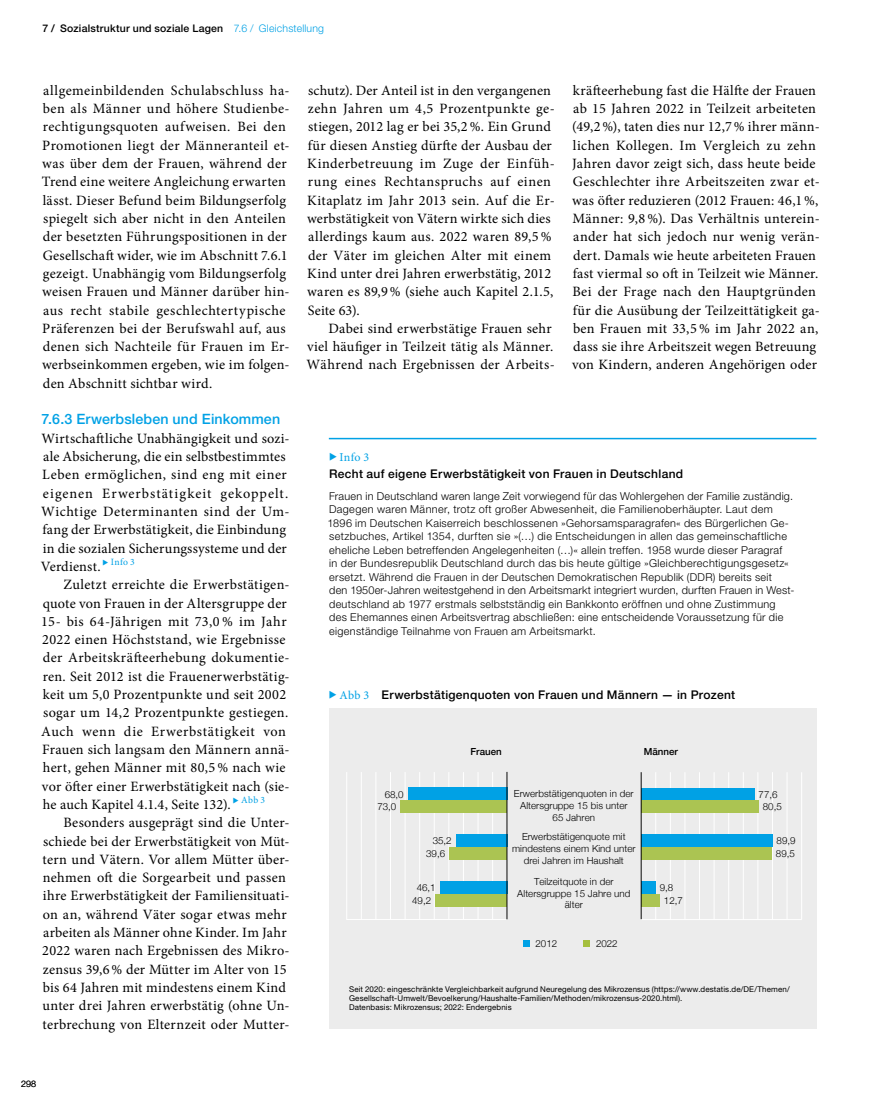
<style>
.page{position:relative;width:893px;height:1106px;background:#fff}
.page>*{position:absolute;margin:0;border:0;box-sizing:border-box;transform-origin:0 0}
.p1_Fließtext{font:14.25px/18.3px "Minion Pro";letter-spacing:.02em;color:#000}
.p2_Fließtext_ohne_Einzug{font:14.25px/18.3px "Minion Pro";letter-spacing:.025em;color:#000}
.h3_Zwischenheadline_cyan{font:500 14.25px "Helvetica Neue";letter-spacing:.01em;color:#00a1e5}
.t1{font:500 12px/16.5px "Helvetica Neue";letter-spacing:.025em;color:#000}
.t2{font:300 10.8px/13.5px "Helvetica Neue";letter-spacing:.03em;color:#000}
.t3{font:500 10.5px "Helvetica Neue";letter-spacing:.02em;color:#000}
.t4{font:300 9.75px/11.7px "Helvetica Neue";letter-spacing:.005em;color:#000;text-align:center}
.t5{font:500 9.75px "Helvetica Neue";color:#000}
.t6{font:300 9px "Helvetica Neue";color:#000}
.t7{font:7.95px/9.1px "Helvetica Neue";letter-spacing:.015em;color:#000}
.s1{font-weight:300;color:#00a1e5}
.s2{font-family:"Minion Pro";font-weight:400;color:#00a1e5}
</style>
<div class="page">
<div style="left:329px;top:708px;width:487px;height:320px;background:#ececec"></div>
<hr style="left:655px;top:772px;width:1px;height:147px;background:#fff">
<hr style="left:670px;top:772px;width:1px;height:147px;background:#fff">
<hr style="left:685px;top:772px;width:1px;height:147px;background:#fff">
<hr style="left:699px;top:772px;width:1px;height:147px;background:#fff">
<hr style="left:714px;top:772px;width:1px;height:147px;background:#fff">
<hr style="left:728px;top:772px;width:1px;height:147px;background:#fff">
<hr style="left:743px;top:772px;width:1px;height:147px;background:#fff">
<hr style="left:757px;top:772px;width:1px;height:147px;background:#fff">
<hr style="left:772px;top:772px;width:1px;height:147px;background:#fff">
<hr style="left:787px;top:772px;width:1px;height:147px;background:#fff">
<hr style="left:801px;top:772px;width:1px;height:147px;background:#fff">
<div style="left:641px;top:787px;width:113px;height:13px;background:#00a1e5"></div>
<div style="left:641px;top:800px;width:118px;height:13px;background:#abc452"></div>
<div style="left:641px;top:834px;width:131px;height:13px;background:#00a1e5"></div>
<div style="left:641px;top:847px;width:131px;height:13px;background:#abc452"></div>
<div style="left:641px;top:881px;width:14px;height:13px;background:#00a1e5"></div>
<div style="left:641px;top:894px;width:19px;height:12px;background:#abc452"></div>
<hr style="left:641px;top:919px;width:161px;height:1px;background:#fff">
<hr style="left:641px;top:772px;width:1px;height:147px;background:#000">
<hr style="left:492px;top:772px;width:1px;height:147px;background:#fff">
<hr style="left:478px;top:772px;width:1px;height:147px;background:#fff">
<hr style="left:463px;top:772px;width:1px;height:147px;background:#fff">
<hr style="left:448px;top:772px;width:1px;height:147px;background:#fff">
<hr style="left:434px;top:772px;width:1px;height:147px;background:#fff">
<hr style="left:419px;top:772px;width:1px;height:147px;background:#fff">
<hr style="left:405px;top:772px;width:1px;height:147px;background:#fff">
<hr style="left:390px;top:772px;width:1px;height:147px;background:#fff">
<hr style="left:375px;top:772px;width:1px;height:147px;background:#fff">
<hr style="left:361px;top:772px;width:1px;height:147px;background:#fff">
<hr style="left:346px;top:772px;width:1px;height:147px;background:#fff">
<div style="left:408px;top:787px;width:99px;height:13px;background:#00a1e5"></div>
<div style="left:401px;top:800px;width:106px;height:13px;background:#abc452"></div>
<div style="left:456px;top:834px;width:51px;height:13px;background:#00a1e5"></div>
<div style="left:449px;top:847px;width:58px;height:13px;background:#abc452"></div>
<div style="left:440px;top:881px;width:67px;height:13px;background:#00a1e5"></div>
<div style="left:435px;top:894px;width:72px;height:12px;background:#abc452"></div>
<hr style="left:346px;top:919px;width:161px;height:1px;background:#fff">
<div style="left:523px;top:940px;width:7px;height:6px;background:#00a1e5"></div>
<div style="left:583px;top:940px;width:7px;height:6px;background:#a5bf3e"></div>
<hr style="left:507px;top:772px;width:1px;height:147px;background:#000">
<hr style="left:329px;top:438px;width:487px;height:1px;background:#00a1e5">
<p class="t3" style="left:43px;top:19px;width:283px">7 / Sozialstruktur und soziale Lagen <span class="s1">7.6 / Gleichstellung</span></p>
<p class="p1_Fließtext" style="left:42px;top:81px;width:249px">allgemeinbildenden Schulabschluss ha&shy;ben als Männer und höhere Studienbe&shy;rechtigungsquoten aufweisen. Bei den Promotionen liegt der Männeranteil et&shy;was über dem der Frauen, während der Trend eine weitere Angleichung erwarten lässt. Dieser Befund beim Bildungserfolg spiegelt sich aber nicht in den Anteilen der besetzten Führungspositionen in der Gesellschaft wider, wie im Abschnitt 7.6.1 gezeigt. Unabhängig vom Bildungserfolg weisen Frauen und Männer darüber hin&shy;aus recht stabile geschlechtertypische Präferenzen bei der Berufswahl auf, aus denen sich Nachteile für Frauen im Er&shy;werbseinkommen ergeben, wie im folgen&shy;den Abschnitt sichtbar wird.</p>
<h3 class="h3_Zwischenheadline_cyan" style="left:42px;top:408px;width:240px">7.6.3 Erwerbsleben und Einkommen</h3>
<p class="p2_Fließtext_ohne_Einzug" style="left:41px;top:429px;width:250px">Wirtschaftliche Unabhängigkeit und sozi&shy;ale Absicherung, die ein selbstbestimmtes Leben ermöglichen, sind eng mit einer eigenen Erwerbstätigkeit gekoppelt.<br>Wichtige Determinanten sind der Um&shy;fang der Erwerbstätigkeit, die Einbindung in die sozialen Sicherungssysteme und der Verdienst. <sup>◆</sup> <sup>Info</sup> <sup>3</sup></p>
<p class="p1_Fließtext" style="left:41px;top:575px;width:250px;text-indent:22px">Zuletzt erreichte die Erwerbstätigen&shy;quote von Frauen in der Altersgruppe der 15- bis 64-Jährigen mit 73,0 % im Jahr 2022 einen Höchststand, wie Ergebnisse der Arbeitskräfteerhebung dokumentie&shy;ren. Seit 2012 ist die Frauenerwerbstätig&shy;keit um 5,0 Prozentpunkte und seit 2002 sogar um 14,2 Prozentpunkte gestiegen.<br>Auch wenn die Erwerbstätigkeit von Frauen sich langsam den Männern annä&shy;hert, gehen Männer mit 80,5 % nach wie vor öfter einer Erwerbstätigkeit nach (sie&shy;he auch Kapitel 4.1.4, Seite 132). <sup>◆</sup> <sup>Abb</sup> <sup>3</sup></p>
<p class="p1_Fließtext" style="left:42px;top:813px;width:249px;text-indent:21px">Besonders ausgeprägt sind die Unter&shy;schiede bei der Erwerbstätigkeit von Müt&shy;tern und Vätern. Vor allem Mütter über&shy;nehmen oft die Sorgearbeit und passen ihre Erwerbstätigkeit der Familiensituati&shy;on an, während Väter sogar etwas mehr arbeiten als Männer ohne Kinder. Im Jahr 2022 waren nach Ergebnissen des Mikro&shy;zensus 39,6% der Mütter im Alter von 15 bis 64 Jahren mit mindestens einem Kind unter drei Jahren erwerbstätig (ohne Un&shy;terbrechung von Elternzeit oder Mutter-</p>
<p class="p1_Fließtext" style="left:307px;top:81px;width:249px">schutz). Der Anteil ist in den vergangenen zehn Jahren um 4,5 Prozentpunkte ge&shy;stiegen, 2012 lag er bei 35,2%. Ein Grund für diesen Anstieg dürfte der Ausbau der Kinderbetreuung im Zuge der Einfüh&shy;rung eines Rechtanspruchs auf einen Kitaplatz im Jahr 2013 sein. Auf die Er&shy;werbstätigkeit von Vätern wirkte sich dies allerdings kaum aus. 2022 waren 89,5 % der Väter im gleichen Alter mit einem Kind unter drei Jahren erwerbstätig, 2012 waren es 89,9% (siehe auch Kapitel 2.1.5, Seite 63).</p>
<p class="p1_Fließtext" style="left:306px;top:319px;width:250px;text-indent:22px">Dabei sind erwerbstätige Frauen sehr viel häufiger in Teilzeit tätig als Männer.<br>Während nach Ergebnissen der Arbeits-</p>
<p class="p1_Fließtext" style="left:572px;top:81px;width:249px">kräfteerhebung fast die Hälfte der Frauen ab 15 Jahren 2022 in Teilzeit arbeiteten (49,2%), taten dies nur 12,7% ihrer männ&shy;lichen Kollegen. Im Vergleich zu zehn Jahren davor zeigt sich, dass heute beide Geschlechter ihre Arbeitszeiten zwar et&shy;was öfter reduzieren (2012 Frauen: 46,1%, Männer: 9,8%). Das Verhältnis unterein&shy;ander hat sich jedoch nur wenig verän&shy;dert. Damals wie heute arbeiteten Frauen fast viermal so oft in Teilzeit wie Männer.<br>Bei der Frage nach den Hauptgründen für die Ausübung der Teilzeittätigkeit ga&shy;ben Frauen mit 33,5 % im Jahr 2022 an, dass sie ihre Arbeitszeit wegen Betreuung von Kindern, anderen Angehörigen oder</p>
<p class="t1" style="left:329px;top:447px;width:356px;text-indent:10px"><span class="s2">Info 3<br></span>Recht auf eigene Erwerbstätigkeit von Frauen in Deutschland</p>
<p class="t2" style="left:328px;top:488px;width:468px">Frauen in Deutschland waren lange Zeit vorwiegend für das Wohlergehen der Familie zuständig.<br>Dagegen waren Männer, trotz oft großer Abwesenheit, die Familienoberhäupter. Laut dem 1896 im Deutschen Kaiserreich beschlossenen »Gehorsamsparagrafen« des Bürgerlichen Ge&shy;setzbuches, Artikel 1354, durften sie »(…) die Entscheidungen in allen das gemeinschaftliche eheliche Leben betreffenden Angelegenheiten (…)« allein treffen. 1958 wurde dieser Paragraf<br>in der Bundesrepublik Deutschland durch das bis heute gültige »Gleichberechtigungsgesetz« ersetzt. Während die Frauen in der Deutschen Demokratischen Republik (DDR) bereits seit<br>den 1950er-Jahren weitestgehend in den Arbeitsmarkt integriert wurden, durften Frauen in West&shy;deutschland ab 1977 erstmals selbstständig ein Bankkonto eröffnen und ohne Zustimmung des Ehemannes einen Arbeitsvertrag abschließen: eine entscheidende Voraussetzung für die eigenständige Teilnahme von Frauen am Arbeitsmarkt.</p>
<p class="t1" style="left:340px;top:685px;width:397px"><span class="s2">Abb 3</span> Erwerbstätigenquoten von Frauen und Männern — in Prozent</p>
<p class="t4" style="left:385px;top:787px;width:20px">68,0</p>
<p class="t4" style="left:377px;top:800px;width:20px">73,0</p>
<p class="t4" style="left:433px;top:834px;width:20px">35,2</p>
<p class="t4" style="left:417px;top:881px;width:20px">46,1</p>
<p class="t4" style="left:426px;top:847px;width:20px">39,6</p>
<p class="t4" style="left:412px;top:893px;width:20px">49,2</p>
<p class="t5" style="left:471px;top:743px;width:33px">Frauen</p>
<p class="t5" style="left:644px;top:743px;width:36px">Männer</p>
<p class="t4" style="left:514px;top:787px;width:121px">Erwerbstätigenquoten in der<br>Altersgruppe 15 bis unter<br>65 Jahren</p>
<p class="t4" style="left:512px;top:830px;width:125px">Erwerbstätigenquote mit mindestens einem Kind unter drei Jahren im Haushalt</p>
<p class="t4" style="left:517px;top:875px;width:115px">Teilzeitquote in der<br>Altersgruppe 15 Jahre und älter</p>
<p class="t4" style="left:536px;top:936px;width:23px">2012</p>
<p class="t4" style="left:596px;top:936px;width:23px">2022</p>
<p class="t4" style="left:660px;top:881px;width:15px">9,8</p>
<p class="t4" style="left:664px;top:894px;width:20px">12,7</p>
<p class="t4" style="left:759px;top:787px;width:20px">77,6</p>
<p class="t4" style="left:777px;top:834px;width:20px">89,9</p>
<p class="t4" style="left:763px;top:800px;width:20px">80,5</p>
<p class="t4" style="left:776px;top:847px;width:20px">89,5</p>
<p class="t7" style="left:349px;top:985px;width:442px">Seit 2020: eingeschränkte Vergleichbarkeit aufgrund Neuregelung des Mikrozensus (https://www.destatis.de/DE/Themen/<br>Gesellschaft-Umwelt/Bevoelkerung/Haushalte-Familien/Methoden/mikrozensus-2020.html).<br>Datenbasis: Mikrozensus; 2022: Endergebnis</p>
<p class="t6" style="left:21px;top:1076px;width:17px">298</p>
</div>
